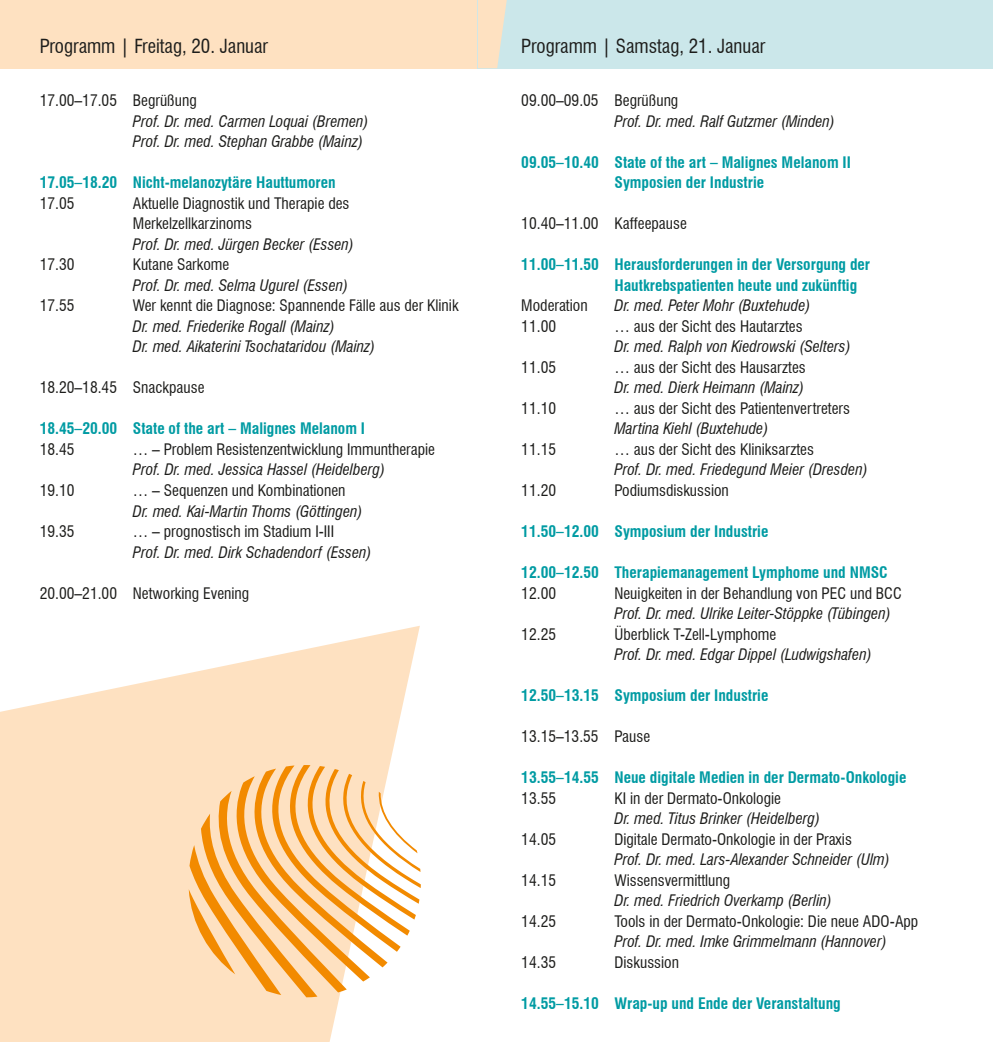
<style>
.page{position:relative;width:993px;height:1042px;background:#fff}
.page>*{position:absolute;margin:0;border:0;box-sizing:border-box;transform-origin:0 0}
.t1{font:condensed 18.9px "Swiss 721 BT";color:#1d1d1b}
.t2{font:condensed 15.58px/20.5px "Swiss 721 BT";color:#1d1d1b}
.t3{font:italic condensed 15.58px/20.5px "Swiss 721 BT";color:#1d1d1b}
.t4{font:700 condensed 15.58px/20.5px "Swiss 721 BT";color:#009ba3;text-align:center}
</style>
<div class="page">
<svg style="left:0;top:626px;width:420px;height:416px;fill:#fee1c1"></svg>
<div style="left:0;top:0;width:478px;height:68px;background:#fee1c1"></div>
<div style="left:477px;top:0;width:515px;height:68px;background:#cbe7ea"></div>
<svg style="left:478px;top:0;width:28px;height:68px;background:#f6e1c6"></svg>
<svg style="left:189px;top:765px;width:231px;height:232px"></svg>
<p class="t1" style="left:40px;top:35px;width:230px">Programm | Freitag, 20. Januar</p>
<p class="t2" style="left:40px;top:90px;width:158px">17.00–17.05 Begrüßung</p>
<p class="t3" style="left:133px;top:111px;width:237px">Prof. Dr. med. Carmen Loquai (Bremen)<br>Prof. Dr. med. Stephan Grabbe (Mainz)</p>
<p class="t4" style="left:40px;top:172px;width:297px">17.05–18.20 Nicht-melanozytäre Hauttumoren</p>
<p class="t2" style="left:40px;top:193px;width:36px">17.05</p>
<p class="t2" style="left:133px;top:193px;width:218px">Aktuelle Diagnostik und Therapie des<br>Merkelzellkarzinoms</p>
<p class="t3" style="left:133px;top:234px;width:222px">Prof. Dr. med. Jürgen Becker (Essen)</p>
<p class="t2" style="left:40px;top:254px;width:36px">17.30</p>
<p class="t2" style="left:133px;top:254px;width:98px">Kutane Sarkome</p>
<p class="t3" style="left:133px;top:275px;width:217px">Prof. Dr. med. Selma Ugurel (Essen)</p>
<p class="t2" style="left:40px;top:295px;width:36px">17.55</p>
<p class="t2" style="left:133px;top:295px;width:327px">Wer kennt die Diagnose: Spannende Fälle aus der Klinik</p>
<p class="t3" style="left:133px;top:316px;width:244px">Dr. med. Friederike Rogall (Mainz)<br>Dr. med. Aikaterini Tsochataridou (Mainz)</p>
<p class="t2" style="left:40px;top:377px;width:166px">18.20–18.45 Snackpause</p>
<p class="t4" style="left:40px;top:418px;width:327px">18.45–20.00 State of the art – Malignes Melanom I</p>
<p class="t2" style="left:40px;top:439px;width:36px">18.45</p>
<p class="t2" style="left:133px;top:439px;width:303px">… – Problem Resistenzentwicklung Immuntherapie</p>
<p class="t3" style="left:133px;top:459px;width:253px">Prof. Dr. med. Jessica Hassel (Heidelberg)</p>
<p class="t2" style="left:40px;top:480px;width:36px">19.10</p>
<p class="t2" style="left:133px;top:480px;width:214px">… – Sequenzen und Kombinationen</p>
<p class="t3" style="left:133px;top:500px;width:231px">Dr. med. Kai-Martin Thoms (Göttingen)</p>
<p class="t2" style="left:40px;top:521px;width:36px">19.35</p>
<p class="t2" style="left:133px;top:521px;width:203px">… – prognostisch im Stadium I-III</p>
<p class="t3" style="left:133px;top:542px;width:240px">Prof. Dr. med. Dirk Schadendorf (Essen)</p>
<p class="t2" style="left:40px;top:583px;width:211px">20.00–21.00 Networking Evening</p>
<p class="t1" style="left:521px;top:35px;width:245px">Programm | Samstag, 21. Januar</p>
<p class="t2" style="left:521px;top:90px;width:158px">09.00–09.05 Begrüßung</p>
<p class="t3" style="left:614px;top:111px;width:222px">Prof. Dr. med. Ralf Gutzmer (Minden)</p>
<p class="t4" style="left:521px;top:152px;width:331px">09.05–10.40 State of the art – Malignes Melanom II<br>Symposien der Industrie</p>
<p class="t2" style="left:521px;top:213px;width:167px">10.40–11.00 Kaffeepause</p>
<p class="t4" style="left:614px;top:254px;width:257px;text-align:left;text-indent:-93px">11.00–11.50 Herausforderungen in der Versorgung der<br>Hautkrebspatienten heute und zukünftig</p>
<p class="t2" style="left:521px;top:295px;width:68px">Moderation</p>
<p class="t3" style="left:614px;top:295px;width:197px">Dr. med. Peter Mohr (Buxtehude)</p>
<p class="t2" style="left:521px;top:316px;width:36px">11.00</p>
<p class="t2" style="left:614px;top:316px;width:190px">… aus der Sicht des Hautarztes</p>
<p class="t3" style="left:614px;top:336px;width:238px">Dr. med. Ralph von Kiedrowski (Selters)</p>
<p class="t2" style="left:521px;top:357px;width:36px">11.05</p>
<p class="t2" style="left:614px;top:357px;width:193px">… aus der Sicht des Hausarztes</p>
<p class="t3" style="left:614px;top:377px;width:191px">Dr. med. Dierk Heimann (Mainz)</p>
<p class="t2" style="left:521px;top:398px;width:36px">11.10</p>
<p class="t2" style="left:614px;top:398px;width:237px">… aus der Sicht des Patientenvertreters</p>
<p class="t3" style="left:614px;top:418px;width:155px">Martina Kiehl (Buxtehude)</p>
<p class="t2" style="left:521px;top:439px;width:36px">11.15</p>
<p class="t2" style="left:614px;top:439px;width:201px">… aus der Sicht des Kliniksarztes</p>
<p class="t3" style="left:614px;top:459px;width:254px">Prof. Dr. med. Friedegund Meier (Dresden)</p>
<p class="t2" style="left:521px;top:480px;width:36px">11.20</p>
<p class="t2" style="left:614px;top:480px;width:116px">Podiumsdiskussion</p>
<p class="t4" style="left:521px;top:521px;width:248px">11.50–12.00 Symposium der Industrie</p>
<p class="t4" style="left:521px;top:562px;width:368px">12.00–12.50 Therapiemanagement Lymphome und NMSC</p>
<p class="t2" style="left:521px;top:583px;width:36px">12.00</p>
<p class="t2" style="left:614px;top:583px;width:289px">Neuigkeiten in der Behandlung von PEC und BCC</p>
<p class="t3" style="left:614px;top:603px;width:277px">Prof. Dr. med. Ulrike Leiter-Stöppke (Tübingen)</p>
<p class="t2" style="left:521px;top:624px;width:36px">12.25</p>
<p class="t2" style="left:614px;top:624px;width:163px">Überblick T-Zell-Lymphome</p>
<p class="t3" style="left:614px;top:644px;width:258px">Prof. Dr. med. Edgar Dippel (Ludwigshafen)</p>
<p class="t4" style="left:521px;top:685px;width:248px">12.50–13.15 Symposium der Industrie</p>
<p class="t2" style="left:521px;top:726px;width:130px">13.15–13.55 Pause</p>
<p class="t4" style="left:521px;top:767px;width:386px">13.55–14.55 Neue digitale Medien in der Dermato-Onkologie</p>
<p class="t2" style="left:521px;top:788px;width:36px">13.55</p>
<p class="t2" style="left:614px;top:788px;width:168px">KI in der Dermato-Onkologie</p>
<p class="t3" style="left:614px;top:808px;width:207px">Dr. med. Titus Brinker (Heidelberg)</p>
<p class="t2" style="left:521px;top:829px;width:36px">14.05</p>
<p class="t2" style="left:614px;top:829px;width:239px">Digitale Dermato-Onkologie in der Praxis</p>
<p class="t3" style="left:614px;top:849px;width:277px">Prof. Dr. med. Lars-Alexander Schneider (Ulm)</p>
<p class="t2" style="left:521px;top:870px;width:36px">14.15</p>
<p class="t2" style="left:614px;top:870px;width:117px">Wissensvermittlung</p>
<p class="t3" style="left:614px;top:890px;width:219px">Dr. med. Friedrich Overkamp (Berlin)</p>
<p class="t2" style="left:521px;top:911px;width:36px">14.25</p>
<p class="t2" style="left:614px;top:911px;width:305px">Tools in der Dermato-Onkologie: Die neue ADO-App</p>
<p class="t3" style="left:614px;top:931px;width:273px">Prof. Dr. med. Imke Grimmelmann (Hannover)</p>
<p class="t2" style="left:521px;top:952px;width:36px">14.35</p>
<p class="t2" style="left:614px;top:952px;width:66px">Diskussion</p>
<p class="t4" style="left:521px;top:993px;width:321px">14.55–15.10 Wrap-up und Ende der Veranstaltung</p>
</div>
